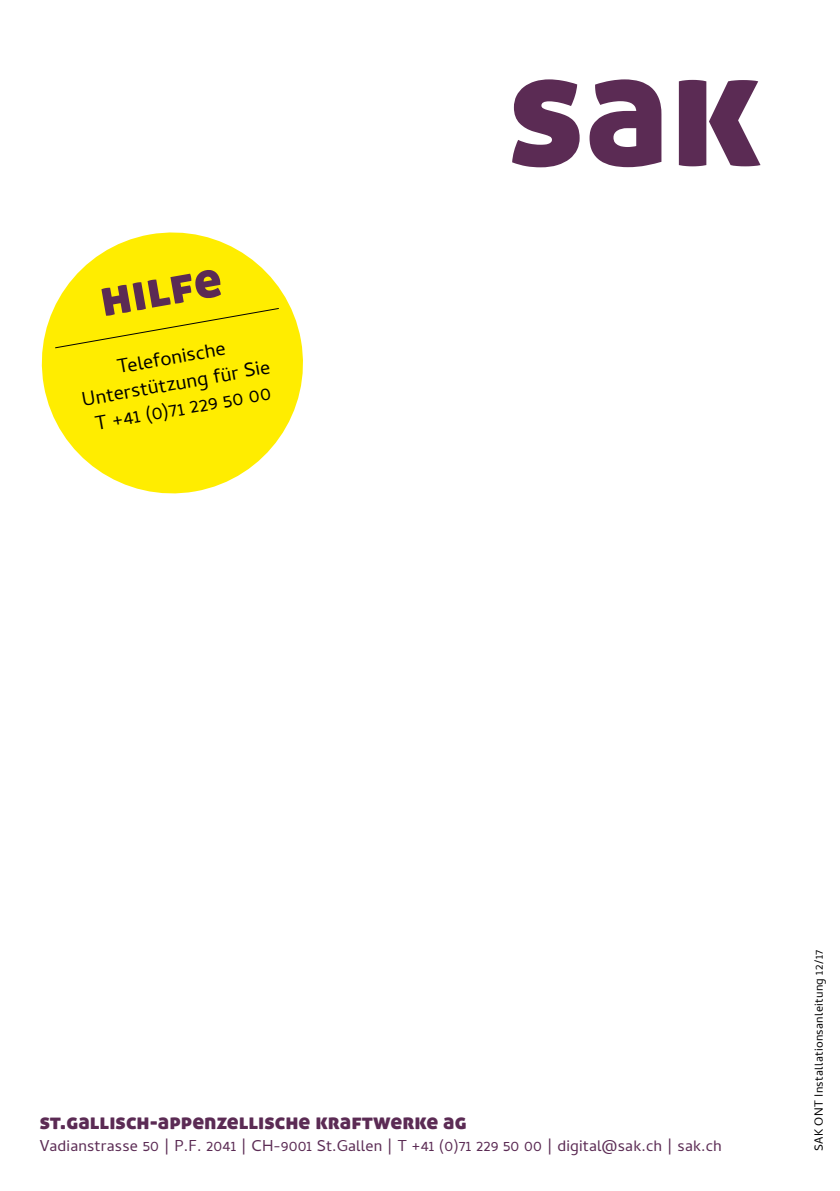
<style>
.page{position:relative;width:840px;height:1191px;background:#fff}
.page>*{position:absolute;margin:0;border:0;box-sizing:border-box;transform-origin:0 0}
.t1{font:52px "Aller Display";color:#5b2b54}
.t2{font:22px "Aller Display";letter-spacing:.005em;color:#5b2b54}
.t3{font:20px/26px "Cambay";color:#000;text-align:center}
.t4{font:16px "Cambay";letter-spacing:.01em;color:#5b2b54}
.t5{font:12px "Cambay";letter-spacing:.025em;color:#000}
</style>
<div class="page">
<svg style="left:41px;top:232px;width:262px;height:262px;fill:#ffed00"></svg>
<div style="left:54px;top:307px;width:226px;height:42px;background:#ffed00"></div>
<svg style="left:512px;top:79px;width:67px;height:88px"></svg>
<svg style="left:589px;top:79px;width:72px;height:88px"></svg>
<svg style="left:678px;top:80px;width:82px;height:86px"></svg>
<h1 class="t1" style="left:94px;top:265px;width:124px;rotate:-10deg">hilfe</h1>
<p class="t3" style="left:75px;top:361px;width:192px;rotate:-10deg">Telefonische<br>Unterstützung für Sie<br>T +41 (0)71 229 50 00</p>
<h2 class="t2" style="left:40px;top:1107px;width:428px">st.gallisch-appenzellische kraftwerke ag</h2>
<p class="t4" style="left:40px;top:1136px;width:683px">Vadianstrasse 50 | P.F. 2041 | CH-9001 St.Gallen | T +41 (0)71 229 50 00 | digital@sak.ch | sak.ch</p>
<p class="t5" style="left:811px;top:1151px;width:203px;rotate:-90deg">SAK ONT Installationsanleitung 12/17</p>
</div>
